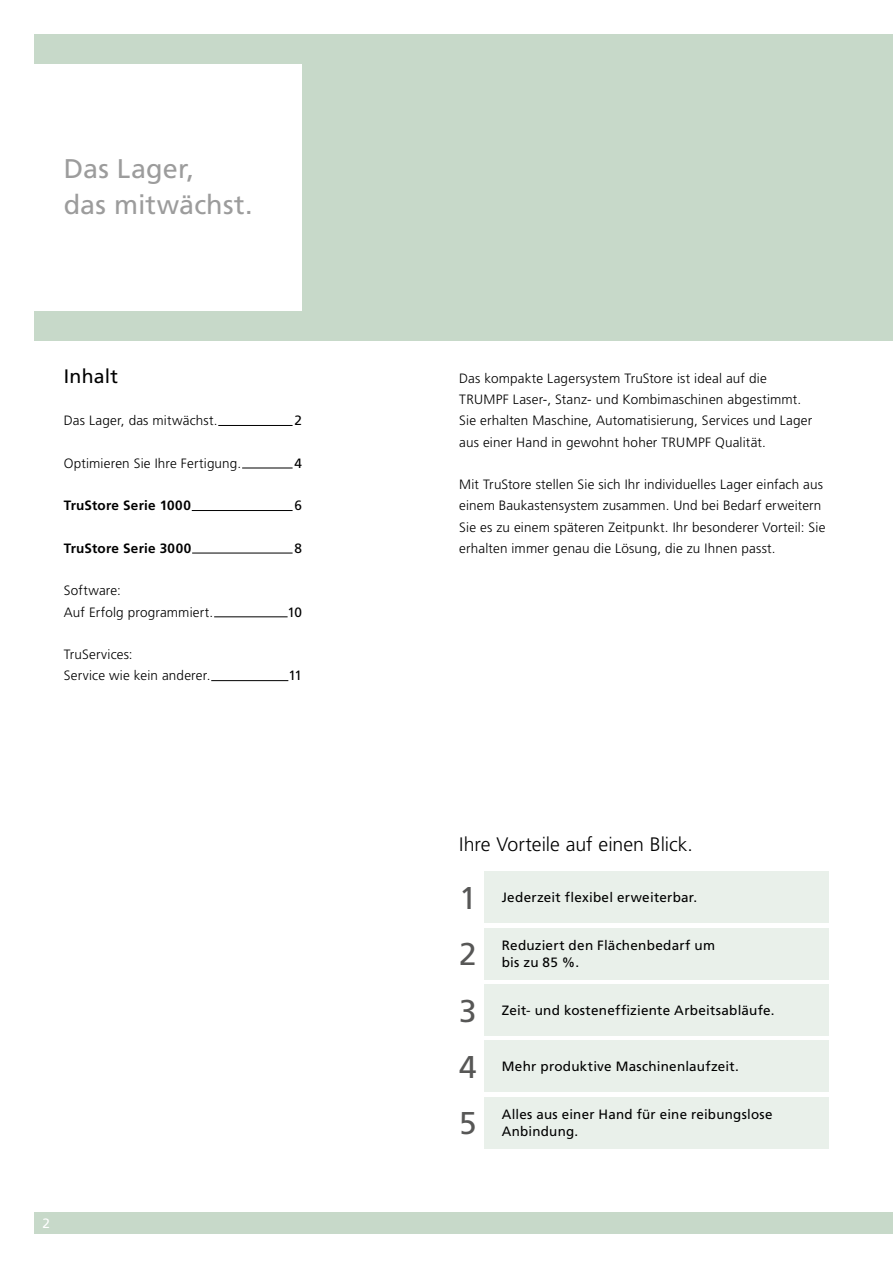
<style>
.page{position:relative;width:893px;height:1263px;background:#fff}
.page>*{position:absolute;margin:0;border:0;box-sizing:border-box;transform-origin:0 0}
.t1{font:31.5px "Frutiger LT Pro";color:#575756}
.t2{font:27px/36.2px "Frutiger LT Pro";letter-spacing:.005em;color:#9c9c9c}
.t3{font:300 19.5px "Frutiger LT Pro";color:#000}
.t4{font:19.5px "Frutiger LT Pro";letter-spacing:.015em;color:#000}
.t5{font:300 13.5px/21.3px "Frutiger LT Pro";letter-spacing:.015em;color:#000}
.t6{font:13.5px/17px "Frutiger LT Pro";letter-spacing:.02em;color:#000}
.t7{font:700 13.5px "Frutiger LT Pro";letter-spacing:.02em;color:#000}
.t8{font:13.5px "Frutiger LT Pro";color:#fff}
</style>
<div class="page">
<div style="left:34px;top:1212px;width:859px;height:21px;background:#c7d9c9"></div>
<div style="left:34px;top:34px;width:859px;height:306px;background:#c7d9c9"></div>
<div style="left:0;top:64px;width:302px;height:246px;background:#fff"></div>
<div style="left:485px;top:872px;width:344px;height:51px;background:#e9f0ea"></div>
<div style="left:485px;top:928px;width:344px;height:51px;background:#e9f0ea"></div>
<div style="left:485px;top:984px;width:344px;height:51px;background:#e9f0ea"></div>
<div style="left:485px;top:1041px;width:344px;height:51px;background:#e9f0ea"></div>
<div style="left:485px;top:1097px;width:344px;height:51px;background:#e9f0ea"></div>
<hr style="left:218px;top:425px;width:75px;height:1px;background:#000">
<hr style="left:242px;top:468px;width:51px;height:1px;background:#000">
<hr style="left:192px;top:510px;width:101px;height:1px;background:#000">
<hr style="left:192px;top:553px;width:101px;height:1px;background:#000">
<hr style="left:214px;top:616px;width:74px;height:1px;background:#000">
<hr style="left:211px;top:680px;width:77px;height:1px;background:#000">
<h2 class="t2" style="left:64px;top:150px;width:190px">Das Lager,<br>das mitwächst.</h2>
<h3 class="t4" style="left:64px;top:364px;width:56px">Inhalt</h3>
<p class="t5" style="left:64px;top:410px;width:155px">Das Lager, das mitwächst.</p>
<p class="t6" style="left:294px;top:412px;width:9px">2</p>
<p class="t5" style="left:64px;top:453px;width:179px">Optimieren Sie Ihre Fertigung.</p>
<p class="t6" style="left:294px;top:455px;width:9px">4</p>
<p class="t7" style="left:64px;top:498px;width:129px">TruStore Serie 1000</p>
<p class="t6" style="left:294px;top:497px;width:9px">6</p>
<p class="t7" style="left:64px;top:540px;width:129px">TruStore Serie 3000</p>
<p class="t6" style="left:294px;top:540px;width:9px">8</p>
<p class="t5" style="left:64px;top:580px;width:151px">Software:<br>Auf Erfolg programmiert.</p>
<p class="t6" style="left:288px;top:603px;width:16px">10</p>
<p class="t5" style="left:64px;top:644px;width:148px">TruServices:<br>Service wie kein anderer.</p>
<p class="t6" style="left:288px;top:667px;width:15px">11</p>
<p class="t8" style="left:43px;top:1215px;width:9px">2</p>
<p class="t5" style="left:459px;top:367px;width:354px">Das kompakte Lagersystem TruStore ist ideal auf die TRUMPF Laser-, Stanz- und Kombimaschinen abgestimmt.<br>Sie erhalten Maschine, Automatisierung, Services und Lager aus einer Hand in gewohnt hoher TRUMPF Qualität.</p>
<p class="t5" style="left:459px;top:474px;width:368px">Mit TruStore stellen Sie sich Ihr individuelles Lager einfach aus einem Baukastensystem zusammen. Und bei Bedarf erweitern Sie es zu einem späteren Zeitpunkt. Ihr besonderer Vorteil: Sie erhalten immer genau die Lösung, die zu Ihnen passt.</p>
<h3 class="t3" style="left:459px;top:832px;width:235px">Ihre Vorteile auf einen Blick.</h3>
<h1 class="t1" style="left:459px;top:880px;width:19px">1</h1>
<p class="t6" style="left:502px;top:889px;width:197px">Jederzeit flexibel erweiterbar.</p>
<h1 class="t1" style="left:459px;top:936px;width:19px">2</h1>
<p class="t6" style="left:502px;top:937px;width:215px">Reduziert den Flächenbedarf um bis zu 85 %.</p>
<h1 class="t1" style="left:459px;top:992px;width:19px">3</h1>
<p class="t6" style="left:502px;top:1002px;width:274px">Zeit- und kosteneffiziente Arbeitsabläufe.</p>
<h1 class="t1" style="left:459px;top:1049px;width:19px">4</h1>
<p class="t6" style="left:502px;top:1058px;width:239px">Mehr produktive Maschinenlaufzeit.</p>
<h1 class="t1" style="left:459px;top:1105px;width:19px">5</h1>
<p class="t6" style="left:502px;top:1106px;width:272px">Alles aus einer Hand für eine reibungslose<br>Anbindung.</p>
</div>
